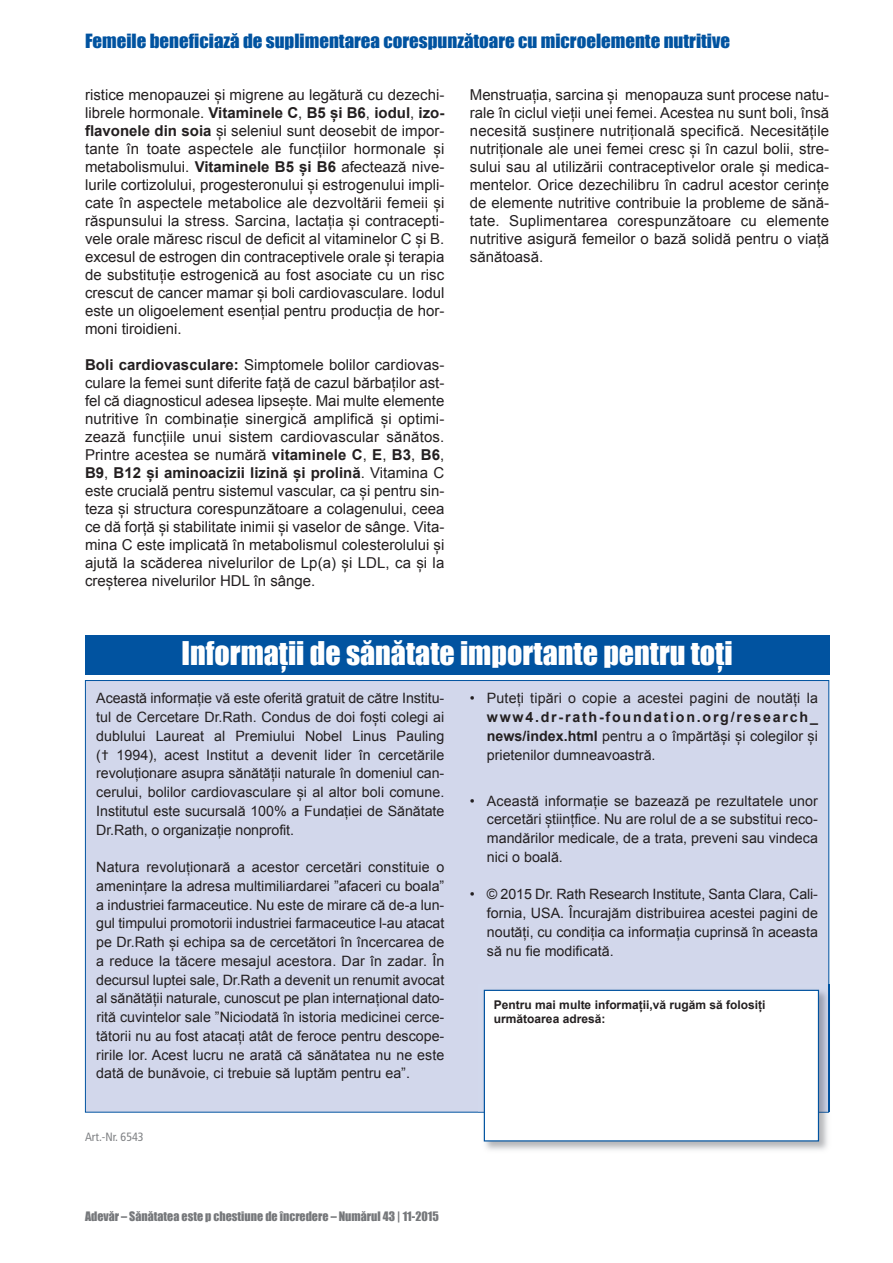
<style>
.page{position:relative;width:893px;height:1263px;background:#fff}
.page>*{position:absolute;margin:0;border:0;box-sizing:border-box;transform-origin:0 0}
.t1{font:30px "Impact";color:#fff}
.t2{font:18px "Impact";color:#0153a0;scale:1.05 1}
.t3{font:15px/18px "Arial";color:#231f20;text-align:justify}
.t4{font:14.25px/18.8px "Arial";color:#231f20;text-align:justify}
.t5{font:12px "Impact";color:#76787b}
.t6{font:700 12px/14.4px "Arial";color:#231f20}
.t7{font:condensed 12px "Frutiger LT";color:#808285}
.s1{font-weight:700}
.s2{font-family:"Frutiger LT"}
</style>
<div class="page">
<div style="left:86px;top:681px;width:742px;height:431px;background:#d2d7eb"></div>
<div style="left:85px;top:635px;width:744px;height:40px;background:#0153a0"></div>
<img style="left:478px;top:984px;width:352px;height:166px">
<img style="left:478px;top:1112px;width:351px;height:1px">
<img style="left:828px;top:984px;width:1px;height:128px">
<div style="left:485px;top:991px;width:333px;height:149px;background:#fff"></div>
<div style="left:484px;top:990px;width:335px;height:151px;border:1px solid #0153a0"></div>
<p class="t2" style="left:85px;top:30px;width:616px">Femeile beneficiază de suplimentarea corespunzătoare cu microelemente nutritive</p>
<p class="t3" style="left:85px;top:86px;width:361px">ristice menopauzei și migrene au legătură cu dezechi&shy;librele hormonale. <span class="s1">Vitaminele C</span>, <span class="s1">B5 și B6</span>, <span class="s1">iodul</span>, <span class="s1">izo&shy;flavonele din soia</span> și seleniul sunt deosebit de impor&shy;tante în toate aspectele ale funcțiilor hormonale și metabolismului. <span class="s1">Vitaminele B5 și B6</span> afectează nive&shy;lurile cortizolului, progesteronului și estrogenului impli&shy;cate în aspectele metabolice ale dezvoltării femeii și răspunsului la stress. Sarcina, lactația și contracepti&shy;vele orale măresc riscul de deficit al vitaminelor C și B. excesul de estrogen din contraceptivele orale și terapia de substituție estrogenică au fost asociate cu un risc crescut de cancer mamar și boli cardiovasculare. Iodul este un oligoelement esențial pentru producția de hor&shy;moni tiroidieni.</p>
<p class="t3" style="left:85px;top:356px;width:361px"><span class="s1">Boli cardiovasculare:</span> Simptomele bolilor cardiovas&shy;culare la femei sunt diferite față de cazul bărbaților ast&shy;fel că diagnosticul adesea lipsește. Mai multe elemente nutritive în combinație sinergică amplifică și optimi&shy;zează funcțiile unui sistem cardiovascular sănătos.<br>Printre acestea se numără <span class="s1">vitaminele C</span>, <span class="s1">E</span>, <span class="s1">B3</span>, <span class="s1">B6</span>, <span class="s1">B9</span>, <span class="s1">B12 și aminoacizii lizină și prolină</span>. Vitamina C este crucială pentru sistemul vascular, ca și pentru sin&shy;teza și structura corespunzătoare a colagenului, ceea ce dă forță și stabilitate inimii și vaselor de sânge. Vita&shy;mina C este implicată în metabolismul colesterolului și ajută la scăderea nivelurilor de Lp(a) și LDL, ca și la creșterea nivelurilor HDL în sânge.</p>
<p class="t3" style="left:470px;top:86px;width:361px">Menstruația, sarcina și menopauza sunt procese natu&shy;rale în ciclul vieții unei femei. Acestea nu sunt boli, însă necesită susținere nutrițională specifică. Necesitățile nutriționale ale unei femei cresc și în cazul bolii, stre&shy;sului sau al utilizării contraceptivelor orale și medica&shy;mentelor. Orice dezechilibru în cadrul acestor cerințe de elemente nutritive contribuie la probleme de sănă&shy;tate. Suplimentarea corespunzătoare cu elemente nutritive asigură femeilor o bază solidă pentru o viață sănătoasă.</p>
<h1 class="t1" style="left:182px;top:635px;width:552px">Informații de sănătate importante pentru toți</h1>
<p class="t4" style="left:96px;top:689px;width:350px">Această informație vă este oferită gratuit de către Institu&shy;tul de Cercetare Dr.Rath. Condus de doi foști colegi ai dublului Laureat al Premiului Nobel Linus Pauling (<span class="s2">†</span> 1994), acest Institut a devenit lider în cercetările revoluționare asupra sănătății naturale în domeniul can&shy;cerului, bolilor cardiovasculare și al altor boli comune.<br>Institutul este sucursală 100% a Fundației de Sănătate Dr.Rath, o organizație nonprofit.</p>
<p class="t4" style="left:96px;top:858px;width:350px">Natura revoluționară a acestor cercetări constituie o amenințare la adresa multimiliardarei ”afaceri cu boala” a industriei farmaceutice. Nu este de mirare că de-a lun&shy;gul timpului promotorii industriei farmaceutice l-au atacat pe Dr.Rath și echipa sa de cercetători în încercarea de a reduce la tăcere mesajul acestora. Dar în zadar. În decursul luptei sale, Dr.Rath a devenit un renumit avocat al sănătății naturale, cunoscut pe plan internațional dato&shy;rită cuvintelor sale ”Niciodată în istoria medicinei cerce&shy;tătorii nu au fost atacați atât de feroce pentru descope&shy;ririle lor. Acest lucru ne arată că sănătatea nu ne este dată de bunăvoie, ci trebuie să luptăm pentru ea”.</p>
<p class="t7" style="left:85px;top:1132px;width:60px">Art.-Nr. 6543</p>
<p class="t4" style="left:470px;top:689px;width:350px">• Puteți tipări o copie a acestei pagini de noutăți la</p>
<p class="t4" style="left:487px;top:708px;width:333px"><span class="s1">www4.dr-rath-foundation.org/research_ news/index.html</span> pentru a o împărtăși și colegilor și prietenilor dumneavoastră.</p>
<p class="t4" style="left:487px;top:791px;width:333px;text-indent:-17px">• Această informație se bazează pe rezultatele unor cercetări științfice. Nu are rolul de a se substitui reco&shy;mandărilor medicale, de a trata, preveni sau vindeca nici o boală.</p>
<p class="t4" style="left:487px;top:885px;width:333px;text-indent:-17px">• © 2015 Dr. Rath Research Institute, Santa Clara, Cali&shy;fornia, USA. Încurajăm distribuirea acestei pagini de noutăți, cu condiția ca informația cuprinsă în aceasta să nu fie modificată.</p>
<p class="t6" style="left:494px;top:997px;width:273px">Pentru mai multe informații,vă rugăm să folosiți următoarea adresă:</p>
<p class="t5" style="left:85px;top:1209px;width:355px">Adevăr – Sănătatea este p chestiune de încredere – Numărul 43 | 11-2015</p>
</div>
